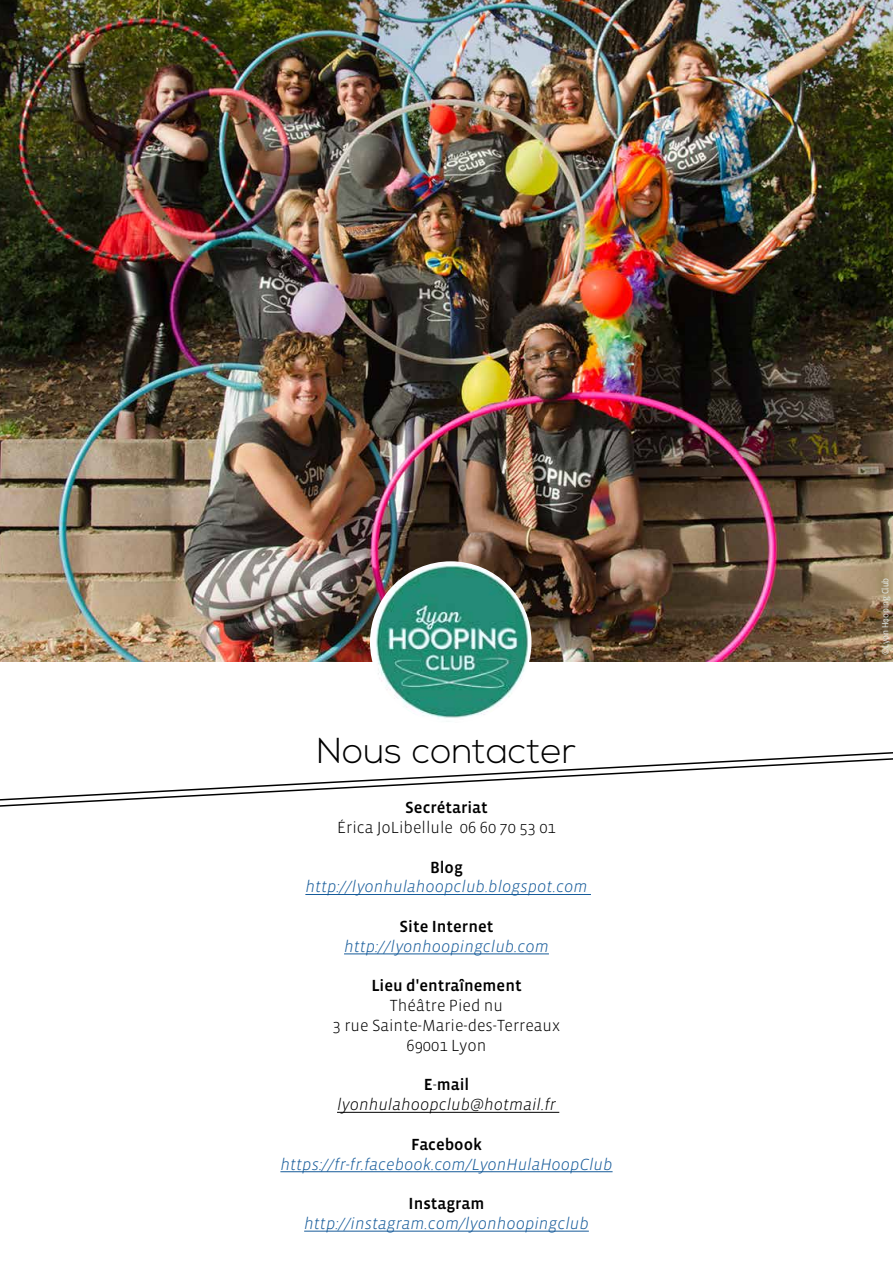
<style>
.page{position:relative;width:893px;height:1263px;background:#fff}
.page>*{position:absolute;margin:0;border:0;box-sizing:border-box;transform-origin:0 0}
.t1{font:300 36px "Nexa";color:#000}
.t2{font:italic 300 16.5px "Vista Sans";color:#165b9a}
.t3{font:300 16.5px/19.8px "Vista Sans";color:#000;text-align:center}
.t4{font:16.5px "Vista Sans Med";color:#000}
.t5{font:italic 300 16.5px "Vista Sans";color:#000}
.t6{font:500 9.75px "Lolita";color:#ebf6f7}
.s1{font-family:"Vista Sans";font-weight:300}
</style>
<div class="page">
<img style="left:0;top:0;width:893px;height:661px">
<hr style="left:305px;top:894px;width:286px;height:1px;background:#165b9a">
<hr style="left:344px;top:954px;width:205px;height:1px;background:#165b9a">
<hr style="left:337px;top:1112px;width:222px;height:1px;background:#000">
<hr style="left:280px;top:1171px;width:333px;height:1px;background:#165b9a">
<hr style="left:304px;top:1231px;width:285px;height:1px;background:#165b9a">
<img style="left:370px;top:561px;width:161px;height:162px;border-radius:81px">
<svg style="left:0;top:752px;width:893px;height:51px"></svg>
<h1 class="t1" style="left:317px;top:730px;width:261px">Nous contacter</h1>
<p class="t4" style="left:405px;top:799px;width:84px">Secrétariat</p>
<p class="t3" style="left:337px;top:818px;width:220px">Érica JoLibellule 06 60 70 53 01</p>
<p class="t4" style="left:430px;top:858px;width:34px">Blog</p>
<p class="t2" style="left:305px;top:878px;width:284px">http://lyonhulahoopclub.blogspot.com</p>
<p class="t4" style="left:400px;top:918px;width:95px">Site Internet</p>
<p class="t2" style="left:344px;top:938px;width:206px">http://lyonhoopingclub.com</p>
<p class="t4" style="left:371px;top:977px;width:152px">Lieu d'entraînement</p>
<p class="t3" style="left:333px;top:996px;width:229px">Théâtre Pied nu<br>3 rue Sainte-Marie-des-Terreaux<br>69001 Lyon</p>
<p class="t4" style="left:424px;top:1076px;width:47px">E<span class="s1">-</span>mail</p>
<p class="t5" style="left:337px;top:1096px;width:220px">lyonhulahoopclub@hotmail.fr</p>
<p class="t4" style="left:411px;top:1136px;width:72px">Facebook</p>
<p class="t2" style="left:280px;top:1155px;width:334px">https://fr-fr.facebook.com/LyonHulaHoopClub</p>
<p class="t4" style="left:409px;top:1195px;width:77px">Instagram</p>
<p class="t2" style="left:304px;top:1215px;width:286px">http://instagram.com/lyonhoopingclub</p>
<p class="t6" style="left:880px;top:655px;width:79px;rotate:-90deg">©Lyon Hooping Club</p>
</div>
